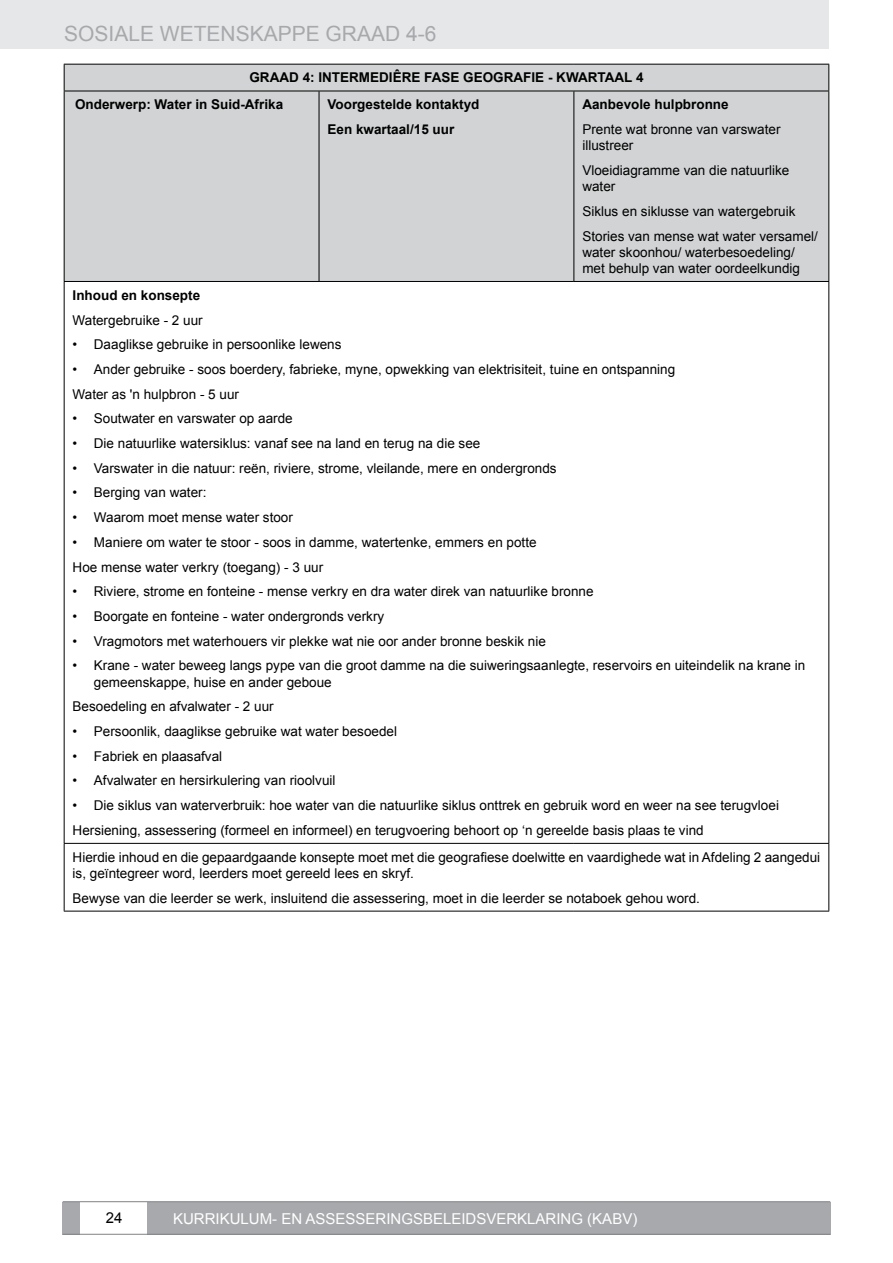
<style>
.page{position:relative;width:893px;height:1263px;background:#fff}
.page>*{position:absolute;margin:0;border:0;box-sizing:border-box;transform-origin:0 0}
.t1{font:21px "Arial";color:#a7a9ac}
.t2{font:15px "Arial";color:#fff}
.t3{font:15px "Arial";color:#000}
.t4{font:13.5px/16.2px "Arial";color:#000}
.t5{font:700 13.5px/26.8px "Arial";color:#000}
</style>
<div class="page">
<div style="left:0;top:0;width:829px;height:49px;background:#e6e7e8"></div>
<div style="left:63px;top:1202px;width:17px;height:32px;background:#a7a9ac"></div>
<div style="left:147px;top:1202px;width:683px;height:32px;background:#a7a9ac"></div>
<hr style="left:63px;top:1234px;width:767px;height:1px;background:#808285">
<hr style="left:63px;top:1201px;width:767px;height:1px;background:#808285">
<div style="left:65px;top:65px;width:763px;height:216px;background:#d1d3d4"></div>
<hr style="left:64px;top:64px;width:255px;height:1px;background:#000">
<svg style="left:64px;top:65px;width:1px;height:26px"></svg>
<hr style="left:319px;top:64px;width:255px;height:1px;background:#000">
<hr style="left:574px;top:64px;width:255px;height:1px;background:#000">
<svg style="left:828px;top:65px;width:1px;height:26px"></svg>
<hr style="left:64px;top:91px;width:255px;height:1px;background:#000">
<hr style="left:64px;top:91px;width:1px;height:190px;background:#000">
<hr style="left:319px;top:91px;width:255px;height:1px;background:#000">
<hr style="left:319px;top:91px;width:1px;height:190px;background:#000">
<hr style="left:574px;top:91px;width:255px;height:1px;background:#000">
<hr style="left:573px;top:91px;width:1px;height:190px;background:#000">
<hr style="left:828px;top:91px;width:1px;height:190px;background:#000">
<hr style="left:64px;top:281px;width:255px;height:1px;background:#000">
<hr style="left:64px;top:282px;width:1px;height:561px;background:#000">
<hr style="left:319px;top:281px;width:255px;height:1px;background:#000">
<hr style="left:574px;top:281px;width:255px;height:1px;background:#000">
<hr style="left:828px;top:282px;width:1px;height:561px;background:#000">
<hr style="left:64px;top:843px;width:255px;height:1px;background:#000">
<hr style="left:64px;top:844px;width:1px;height:67px;background:#000">
<hr style="left:319px;top:843px;width:255px;height:1px;background:#000">
<hr style="left:574px;top:843px;width:255px;height:1px;background:#000">
<hr style="left:828px;top:844px;width:1px;height:67px;background:#000">
<hr style="left:64px;top:911px;width:255px;height:1px;background:#000">
<hr style="left:319px;top:911px;width:255px;height:1px;background:#000">
<hr style="left:574px;top:911px;width:255px;height:1px;background:#000">
<h1 class="t1" style="left:64px;top:19px;width:374px">SOSIALE WETENSKAPPE GRAAD 4-6</h1>
<p class="t5" style="left:75px;top:65px;width:570px;text-indent:174px">GRAAD 4: INTERMEDIêRE FASE GEOGRAFIE - KWARTAAL 4<br>Onderwerp: Water in Suid-Afrika</p>
<p class="t5" style="left:327px;top:93px;width:154px;line-height:24.8px">Voorgestelde kontaktyd<br>Een kwartaal/15 uur</p>
<p class="t5" style="left:582px;top:92px;width:148px">Aanbevole hulpbronne</p>
<p class="t4" style="left:582px;top:121px;width:200px">Prente wat bronne van varswater illustreer</p>
<p class="t4" style="left:582px;top:162px;width:209px">Vloeidiagramme van die natuurlike water</p>
<p class="t4" style="left:582px;top:199px;width:237px;line-height:24.8px">Siklus en siklusse van watergebruik<br>Stories van mense wat water versamel/</p>
<p class="t4" style="left:582px;top:244px;width:219px">water skoonhou/ waterbesoedeling/ met behulp van water oordeelkundig</p>
<p class="t5" style="left:73px;top:282px;width:129px">Inhoud en konsepte</p>
<p class="t4" style="left:73px;top:312px;width:132px">Watergebruike - 2 uur</p>
<p class="t4" style="left:73px;top:336px;width:270px">• Daaglikse gebruike in persoonlike lewens</p>
<p class="t4" style="left:73px;top:357px;width:604px;line-height:24.8px">• Ander gebruike - soos boerdery, fabrieke, myne, opwekking van elektrisiteit, tuine en ontspanning<br>Water as 'n hulpbron - 5 uur</p>
<p class="t4" style="left:73px;top:411px;width:222px">• Soutwater en varswater op aarde</p>
<p class="t4" style="left:73px;top:435px;width:409px">• Die natuurlike watersiklus: vanaf see na land en terug na die see</p>
<p class="t4" style="left:73px;top:460px;width:485px">• Varswater in die natuur: reën, riviere, strome, vleilande, mere en ondergronds</p>
<p class="t4" style="left:73px;top:485px;width:135px">• Berging van water:</p>
<p class="t4" style="left:73px;top:509px;width:222px">• Waarom moet mense water stoor</p>
<p class="t4" style="left:73px;top:530px;width:465px;line-height:24.8px">• Maniere om water te stoor - soos in damme, watertenke, emmers en potte<br>Hoe mense water verkry (toegang) - 3 uur</p>
<p class="t4" style="left:73px;top:584px;width:522px">• Riviere, strome en fonteine - mense verkry en dra water direk van natuurlike bronne</p>
<p class="t4" style="left:73px;top:608px;width:313px">• Boorgate en fonteine - water ondergronds verkry</p>
<p class="t4" style="left:73px;top:633px;width:475px">• Vragmotors met waterhouers vir plekke wat nie oor ander bronne beskik nie</p>
<p class="t4" style="left:94px;top:658px;width:713px;text-indent:-21px">• Krane - water beweeg langs pype van die groot damme na die suiweringsaanlegte, reservoirs en uiteindelik na krane in gemeenskappe, huise en ander geboue</p>
<p class="t4" style="left:73px;top:699px;width:203px">Besoedeling en afvalwater - 2 uur</p>
<p class="t4" style="left:73px;top:723px;width:326px">• Persoonlik, daaglikse gebruike wat water besoedel</p>
<p class="t4" style="left:73px;top:748px;width:151px">• Fabriek en plaasafval</p>
<p class="t4" style="left:73px;top:773px;width:264px">• Afvalwater en hersirkulering van rioolvuil</p>
<p class="t4" style="left:73px;top:793px;width:708px;line-height:24.8px">• Die siklus van waterverbruik: hoe water van die natuurlike siklus onttrek en gebruik word en weer na see terugvloei<br>Hersiening, assessering (formeel en informeel) en terugvoering behoort op ‘n gereelde basis plaas te vind</p>
<p class="t4" style="left:73px;top:849px;width:749px">Hierdie inhoud en die gepaardgaande konsepte moet met die geografiese doelwitte en vaardighede wat in Afdeling 2 aangedui is, geïntegreer word, leerders moet gereeld lees en skryf.</p>
<p class="t4" style="left:73px;top:890px;width:629px">Bewyse van die leerder se werk, insluitend die assessering, moet in die leerder se notaboek gehou word.</p>
<p class="t3" style="left:106px;top:1208px;width:18px">24</p>
<p class="t2" style="left:173px;top:1209px;width:466px">KURRIKULUM- EN ASSESSERINGSBELEIDSVERKLARING (KABV)</p>
</div>
